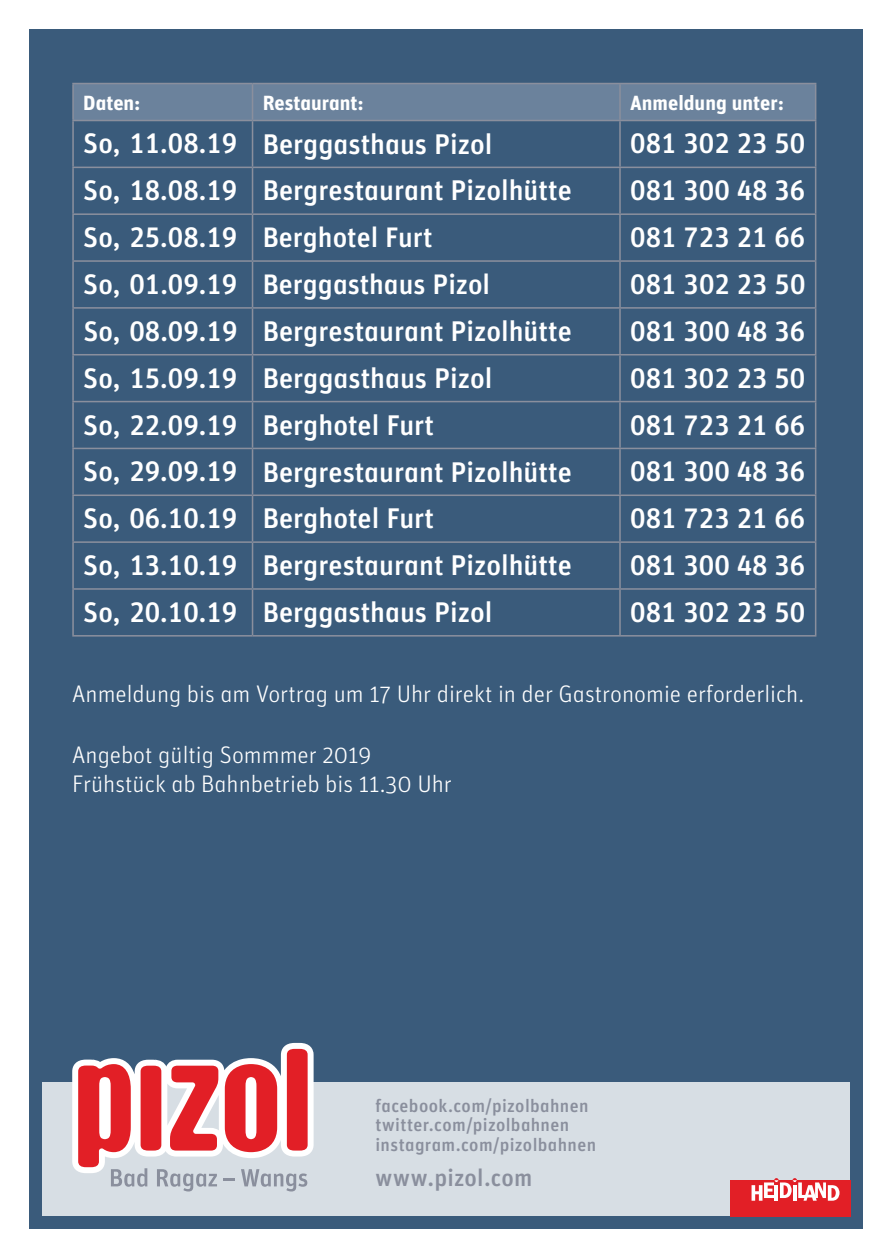
<style>
.page{position:relative;width:893px;height:1259px;background:#fff}
.page>*{position:absolute;margin:0;border:0;box-sizing:border-box;transform-origin:0 0}
.t1{font:28.5px "Unit Medium Alternate";color:#fff}
.t2{font:28.2px "Unit Medium LF";color:#fff}
.t3{font:28.2px "Unit Medium Alternate";color:#fff}
.t4{font:24px/28.8px "Unit Light Alternate";color:#fff}
.t5{font:24px "Unit Medium Alternate";letter-spacing:.01em;color:#8a8f9d}
.t6{font:20.4px "Unit Bold Alternate";color:#fff}
.t7{font:18px/19.5px "Unit Medium Alternate";letter-spacing:.02em;color:#8a8f9d}
.s1{font-family:"Unit Medium LF";font-size:28.2px}
.s2{font-family:"Unit Medium LF"}
</style>
<div class="page">
<div style="left:30px;top:30px;width:833px;height:1199px;background:#3a5b7b"></div>
<div style="left:43px;top:1082px;width:807px;height:134px;background:#d7dee4"></div>
<svg style="left:72px;top:1043px;width:242px;height:148px"></svg>
<div style="left:730px;top:1180px;width:120px;height:36px;background:#e21f26"></div>
<svg style="left:751px;top:1178px;width:88px;height:22px"></svg>
<div style="left:74px;top:84px;width:741px;height:36px;background:#6b829c"></div>
<hr style="left:72px;top:83px;width:181px;height:1px;background:#8a8f9d">
<hr style="left:72px;top:84px;width:2px;height:36px;background:#8a8f9d">
<hr style="left:253px;top:83px;width:367px;height:1px;background:#8a8f9d">
<hr style="left:252px;top:84px;width:1px;height:36px;background:#8a8f9d">
<hr style="left:620px;top:83px;width:196px;height:1px;background:#8a8f9d">
<hr style="left:619px;top:84px;width:2px;height:36px;background:#8a8f9d">
<hr style="left:815px;top:84px;width:1px;height:36px;background:#8a8f9d">
<hr style="left:72px;top:120px;width:181px;height:1px;background:#8a8f9d">
<hr style="left:72px;top:121px;width:2px;height:46px;background:#8a8f9d">
<hr style="left:253px;top:120px;width:367px;height:1px;background:#8a8f9d">
<hr style="left:252px;top:121px;width:1px;height:46px;background:#8a8f9d">
<hr style="left:620px;top:120px;width:196px;height:1px;background:#8a8f9d">
<hr style="left:619px;top:121px;width:2px;height:46px;background:#8a8f9d">
<hr style="left:815px;top:121px;width:1px;height:46px;background:#8a8f9d">
<hr style="left:72px;top:167px;width:181px;height:1px;background:#8a8f9d">
<hr style="left:72px;top:168px;width:2px;height:45px;background:#8a8f9d">
<hr style="left:253px;top:167px;width:367px;height:1px;background:#8a8f9d">
<hr style="left:252px;top:168px;width:1px;height:45px;background:#8a8f9d">
<hr style="left:620px;top:167px;width:196px;height:1px;background:#8a8f9d">
<hr style="left:619px;top:168px;width:2px;height:45px;background:#8a8f9d">
<hr style="left:815px;top:168px;width:1px;height:45px;background:#8a8f9d">
<hr style="left:72px;top:213px;width:181px;height:2px;background:#8a8f9d">
<hr style="left:72px;top:215px;width:2px;height:45px;background:#8a8f9d">
<hr style="left:253px;top:213px;width:367px;height:2px;background:#8a8f9d">
<hr style="left:252px;top:215px;width:1px;height:45px;background:#8a8f9d">
<hr style="left:620px;top:213px;width:196px;height:2px;background:#8a8f9d">
<hr style="left:619px;top:215px;width:2px;height:45px;background:#8a8f9d">
<hr style="left:815px;top:215px;width:1px;height:45px;background:#8a8f9d">
<hr style="left:72px;top:260px;width:181px;height:2px;background:#8a8f9d">
<hr style="left:72px;top:262px;width:2px;height:45px;background:#8a8f9d">
<hr style="left:253px;top:260px;width:367px;height:2px;background:#8a8f9d">
<hr style="left:252px;top:262px;width:1px;height:45px;background:#8a8f9d">
<hr style="left:620px;top:260px;width:196px;height:2px;background:#8a8f9d">
<hr style="left:619px;top:262px;width:2px;height:45px;background:#8a8f9d">
<hr style="left:815px;top:262px;width:1px;height:45px;background:#8a8f9d">
<hr style="left:72px;top:307px;width:181px;height:2px;background:#8a8f9d">
<hr style="left:72px;top:309px;width:2px;height:45px;background:#8a8f9d">
<hr style="left:253px;top:307px;width:367px;height:2px;background:#8a8f9d">
<hr style="left:252px;top:309px;width:1px;height:45px;background:#8a8f9d">
<hr style="left:620px;top:307px;width:196px;height:2px;background:#8a8f9d">
<hr style="left:619px;top:309px;width:2px;height:45px;background:#8a8f9d">
<hr style="left:815px;top:309px;width:1px;height:45px;background:#8a8f9d">
<hr style="left:72px;top:354px;width:181px;height:1px;background:#8a8f9d">
<hr style="left:72px;top:355px;width:2px;height:46px;background:#8a8f9d">
<hr style="left:253px;top:354px;width:367px;height:1px;background:#8a8f9d">
<hr style="left:252px;top:355px;width:1px;height:46px;background:#8a8f9d">
<hr style="left:620px;top:354px;width:196px;height:1px;background:#8a8f9d">
<hr style="left:619px;top:355px;width:2px;height:46px;background:#8a8f9d">
<hr style="left:815px;top:355px;width:1px;height:46px;background:#8a8f9d">
<hr style="left:72px;top:401px;width:181px;height:1px;background:#8a8f9d">
<hr style="left:72px;top:402px;width:2px;height:46px;background:#8a8f9d">
<hr style="left:253px;top:401px;width:367px;height:1px;background:#8a8f9d">
<hr style="left:252px;top:402px;width:1px;height:46px;background:#8a8f9d">
<hr style="left:620px;top:401px;width:196px;height:1px;background:#8a8f9d">
<hr style="left:619px;top:402px;width:2px;height:46px;background:#8a8f9d">
<hr style="left:815px;top:402px;width:1px;height:46px;background:#8a8f9d">
<hr style="left:72px;top:448px;width:181px;height:1px;background:#8a8f9d">
<hr style="left:72px;top:449px;width:2px;height:45px;background:#8a8f9d">
<hr style="left:253px;top:448px;width:367px;height:1px;background:#8a8f9d">
<hr style="left:252px;top:449px;width:1px;height:45px;background:#8a8f9d">
<hr style="left:620px;top:448px;width:196px;height:1px;background:#8a8f9d">
<hr style="left:619px;top:449px;width:2px;height:45px;background:#8a8f9d">
<hr style="left:815px;top:449px;width:1px;height:45px;background:#8a8f9d">
<hr style="left:72px;top:494px;width:181px;height:2px;background:#8a8f9d">
<hr style="left:72px;top:496px;width:2px;height:45px;background:#8a8f9d">
<hr style="left:253px;top:494px;width:367px;height:2px;background:#8a8f9d">
<hr style="left:252px;top:496px;width:1px;height:45px;background:#8a8f9d">
<hr style="left:620px;top:494px;width:196px;height:2px;background:#8a8f9d">
<hr style="left:619px;top:496px;width:2px;height:45px;background:#8a8f9d">
<hr style="left:815px;top:496px;width:1px;height:45px;background:#8a8f9d">
<hr style="left:72px;top:541px;width:181px;height:2px;background:#8a8f9d">
<hr style="left:72px;top:543px;width:2px;height:45px;background:#8a8f9d">
<hr style="left:253px;top:541px;width:367px;height:2px;background:#8a8f9d">
<hr style="left:252px;top:543px;width:1px;height:45px;background:#8a8f9d">
<hr style="left:620px;top:541px;width:196px;height:2px;background:#8a8f9d">
<hr style="left:619px;top:543px;width:2px;height:45px;background:#8a8f9d">
<hr style="left:815px;top:543px;width:1px;height:45px;background:#8a8f9d">
<hr style="left:72px;top:588px;width:181px;height:2px;background:#8a8f9d">
<hr style="left:72px;top:590px;width:2px;height:45px;background:#8a8f9d">
<hr style="left:253px;top:588px;width:367px;height:2px;background:#8a8f9d">
<hr style="left:252px;top:590px;width:1px;height:45px;background:#8a8f9d">
<hr style="left:620px;top:588px;width:196px;height:2px;background:#8a8f9d">
<hr style="left:619px;top:590px;width:2px;height:45px;background:#8a8f9d">
<hr style="left:815px;top:590px;width:1px;height:45px;background:#8a8f9d">
<hr style="left:72px;top:635px;width:181px;height:1px;background:#8a8f9d">
<hr style="left:253px;top:635px;width:367px;height:1px;background:#8a8f9d">
<hr style="left:620px;top:635px;width:196px;height:1px;background:#8a8f9d">
<p class="t6" style="left:83px;top:90px;width:59px">Daten:</p>
<p class="t6" style="left:263px;top:90px;width:103px">Restaurant:</p>
<p class="t6" style="left:630px;top:90px;width:155px">Anmeldung unter:</p>
<p class="t1" style="left:83px;top:126px;width:411px"><span class="s1">So, 11.08.19</span> Berggasthaus Pizol</p>
<p class="t2" style="left:630px;top:126px;width:177px">081 302 23 50</p>
<p class="t1" style="left:83px;top:173px;width:490px"><span class="s1">So, 18.08.19</span> Bergrestaurant Pizolhütte</p>
<p class="t2" style="left:630px;top:173px;width:177px">081 300 48 36</p>
<p class="t3" style="left:83px;top:220px;width:351px"><span class="s2">So, 25.08.19</span> Berghotel Furt</p>
<p class="t2" style="left:630px;top:220px;width:177px">081 723 21 66</p>
<p class="t3" style="left:83px;top:267px;width:408px"><span class="s2">So, 01.09.19</span> Berggasthaus Pizol</p>
<p class="t2" style="left:630px;top:267px;width:177px">081 302 23 50</p>
<p class="t1" style="left:83px;top:313px;width:490px"><span class="s1">So, 08.09.19</span> Bergrestaurant Pizolhütte</p>
<p class="t2" style="left:630px;top:313px;width:177px">081 300 48 36</p>
<p class="t1" style="left:83px;top:360px;width:411px"><span class="s1">So, 15.09.19</span> Berggasthaus Pizol</p>
<p class="t2" style="left:630px;top:360px;width:177px">081 302 23 50</p>
<p class="t1" style="left:83px;top:407px;width:352px"><span class="s1">So, 22.09.19</span> Berghotel Furt</p>
<p class="t2" style="left:630px;top:407px;width:177px">081 723 21 66</p>
<p class="t1" style="left:83px;top:454px;width:490px"><span class="s1">So, 29.09.19</span> Bergrestaurant Pizolhütte</p>
<p class="t2" style="left:630px;top:454px;width:177px">081 300 48 36</p>
<p class="t1" style="left:83px;top:501px;width:352px"><span class="s1">So, 06.10.19</span> Berghotel Furt</p>
<p class="t2" style="left:630px;top:501px;width:177px">081 723 21 66</p>
<p class="t1" style="left:83px;top:547px;width:490px"><span class="s1">So, 13.10.19</span> Bergrestaurant Pizolhütte</p>
<p class="t2" style="left:630px;top:548px;width:177px">081 300 48 36</p>
<p class="t1" style="left:83px;top:594px;width:411px"><span class="s1">So, 20.10.19</span> Berggasthaus Pizol</p>
<p class="t2" style="left:630px;top:594px;width:177px">081 302 23 50</p>
<p class="t4" style="left:72px;top:679px;width:733px">Anmeldung bis am Vortrag um 17 Uhr direkt in der Gastronomie erforderlich.</p>
<p class="t4" style="left:72px;top:740px;width:381px">Angebot gültig Sommmer 2019<br>Frühstück ab Bahnbetrieb bis 11.30 Uhr</p>
<p class="t7" style="left:375px;top:1095px;width:222px">facebook.com/pizolbahnen twitter.com/pizolbahnen instagram.com/pizolbahnen</p>
<p class="t5" style="left:375px;top:1162px;width:159px">www.pizol.com</p>
</div>
